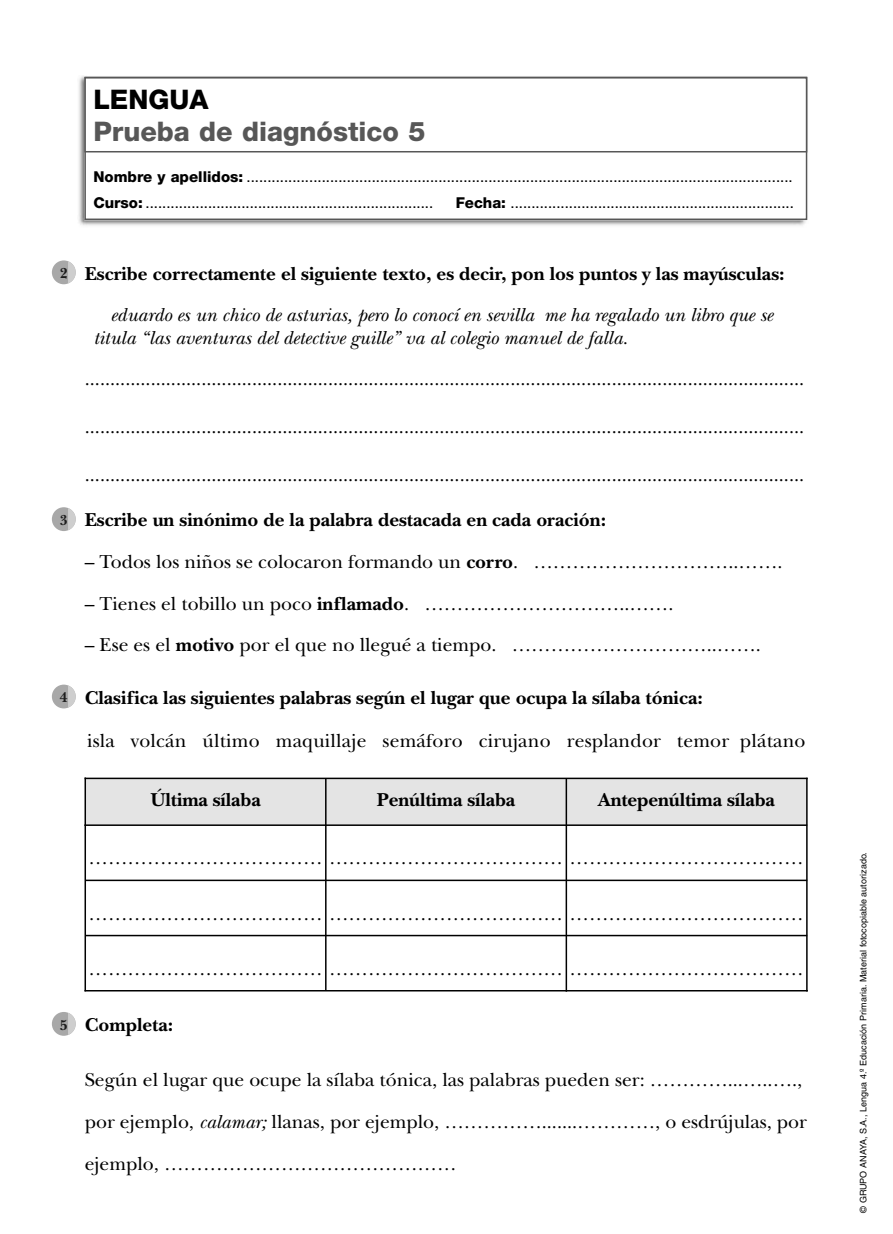
<style>
.page{position:relative;width:893px;height:1234px;background:#fff}
.page>*{position:absolute;margin:0;border:0;box-sizing:border-box;transform-origin:0 0}
.t1{font:800 27px "Helvetica Neue";color:#575757}
.t2{font:800 27px "Helvetica Neue";color:#000}
.t3{font:19.5px/42px "New Baskerville";color:#000}
.t4{font:700 19.5px "New Baskerville";color:#000}
.t5{font:italic 19.5px/22.5px "New Baskerville";color:#000}
.t6{font:15px/26.5px "Helvetica Neue";color:#000}
.t7{font:700 15px "New Baskerville";color:#1d1d1d}
.t8{font:9px "Helvetica";color:#000}
.s1{font-weight:800}
.s2{font-weight:700}
.s3{font-style:italic}
</style>
<div class="page">
<img style="left:78px;top:76px;width:730px;height:150px">
<div style="left:85px;top:77px;width:721px;height:142px;background:#fff"></div>
<div style="left:84px;top:77px;width:723px;height:143px;border:2px solid #575757"></div>
<div style="left:84px;top:77px;width:723px;height:75px;border:2px solid #575757"></div>
<div style="left:52px;top:260px;width:24px;height:24px;background:#a8a8a8;border-radius:50%"></div>
<svg style="left:68px;top:261px;width:8px;height:22px"></svg>
<div style="left:52px;top:684px;width:24px;height:24px;background:#a8a8a8;border-radius:50%"></div>
<svg style="left:68px;top:685px;width:8px;height:22px"></svg>
<div style="left:52px;top:1011px;width:24px;height:24px;background:#a8a8a8;border-radius:50%"></div>
<svg style="left:68px;top:1012px;width:8px;height:22px"></svg>
<div style="left:52px;top:507px;width:24px;height:24px;background:#a8a8a8;border-radius:50%"></div>
<svg style="left:68px;top:508px;width:8px;height:22px"></svg>
<div style="left:326px;top:778px;width:240px;height:47px;background:#e4e4e4"></div>
<div style="left:85px;top:778px;width:241px;height:47px;background:#e4e4e4"></div>
<div style="left:566px;top:778px;width:241px;height:47px;background:#e4e4e4"></div>
<hr style="left:84px;top:824px;width:723px;height:1px;background:#000">
<hr style="left:85px;top:777px;width:723px;height:2px;background:#000">
<hr style="left:85px;top:879px;width:722px;height:1px;background:#000">
<hr style="left:85px;top:934px;width:722px;height:2px;background:#000">
<hr style="left:84px;top:989px;width:724px;height:2px;background:#000">
<hr style="left:325px;top:778px;width:2px;height:212px;background:#000">
<hr style="left:85px;top:777px;width:1px;height:214px;background:#000">
<hr style="left:566px;top:778px;width:1px;height:213px;background:#000">
<hr style="left:806px;top:777px;width:2px;height:214px;background:#000">
<h1 class="t2" style="left:93px;top:89px;width:117px">LENGUA</h1>
<h1 class="t1" style="left:93px;top:121px;width:334px">Prueba de diagnóstico 5</h1>
<p class="t6" style="left:93px;top:163px;width:701px"><span class="s1">Nombre y apellidos:</span> ...................................................................................................................................<br><span class="s1">Curso:</span> .....................................................................</p>
<p class="t6" style="left:456px;top:189px;width:340px"><span class="s1">Fecha:</span> ....................................................................</p>
<p class="t7" style="left:60px;top:267px;width:9px">2</p>
<p class="t4" style="left:85px;top:265px;width:701px">Escribe correctamente el siguiente texto, es decir, pon los puntos y las mayúsculas:</p>
<p class="t5" style="left:93px;top:305px;width:681px;text-indent:17px">eduardo es un chico de asturias, pero lo conocí en sevilla me ha regalado un libro que se titula “las aventuras del detective guille” va al colegio manuel de falla.</p>
<p class="t3" style="left:85px;top:360px;width:721px">..............................................................................................................................................</p>
<p class="t3" style="left:85px;top:408px;width:721px">..............................................................................................................................................</p>
<p class="t3" style="left:85px;top:456px;width:721px">..............................................................................................................................................</p>
<p class="t7" style="left:60px;top:514px;width:9px">3</p>
<p class="t4" style="left:85px;top:512px;width:523px">Escribe un sinónimo de la palabra destacada en cada oración:</p>
<p class="t3" style="left:85px;top:542px;width:699px">– Todos los niños se colocaron formando un <span class="s2">corro</span>. …………………………..…….</p>
<p class="t3" style="left:85px;top:584px;width:590px">– Tienes el tobillo un poco <span class="s2">inflamado</span>. …………………………..…….</p>
<p class="t3" style="left:85px;top:626px;width:678px">– Ese es el <span class="s2">motivo</span> por el que no llegué a tiempo. …………………………..…….</p>
<p class="t7" style="left:60px;top:691px;width:9px">4</p>
<p class="t4" style="left:85px;top:689px;width:619px">Clasifica las siguientes palabras según el lugar que ocupa la sílaba tónica:</p>
<p class="t3" style="left:87px;top:722px;width:720px">isla volcán último maquillaje semáforo cirujano resplandor temor plátano</p>
<p class="t4" style="left:150px;top:791px;width:112px">Última sílaba</p>
<p class="t4" style="left:377px;top:791px;width:140px">Penúltima sílaba</p>
<p class="t4" style="left:598px;top:791px;width:178px">Antepenúltima sílaba</p>
<p class="t3" style="left:89px;top:839px;width:717px">……………………………… ……………………………… ………………………………</p>
<p class="t3" style="left:89px;top:894px;width:717px">……………………………… ……………………………… ………………………………</p>
<p class="t7" style="left:60px;top:1018px;width:9px">5</p>
<p class="t3" style="left:89px;top:949px;width:717px">……………………………… ……………………………… ………………………………</p>
<p class="t4" style="left:85px;top:1016px;width:90px">Completa:</p>
<p class="t3" style="left:85px;top:1060px;width:724px">Según el lugar que ocupe la sílaba tónica, las palabras pueden ser: …………...…..…., por ejemplo, <span class="s3">calamar;</span> llanas, por ejemplo, …………….......…………, o esdrújulas, por ejemplo, ………………………………………</p>
<p class="t8" style="left:860px;top:1212px;width:362px;rotate:-90deg">© GRUPO ANAYA, S.A., Lengua 4.º Educación Primaria. Material fotocopiable autorizado.</p>
</div>
